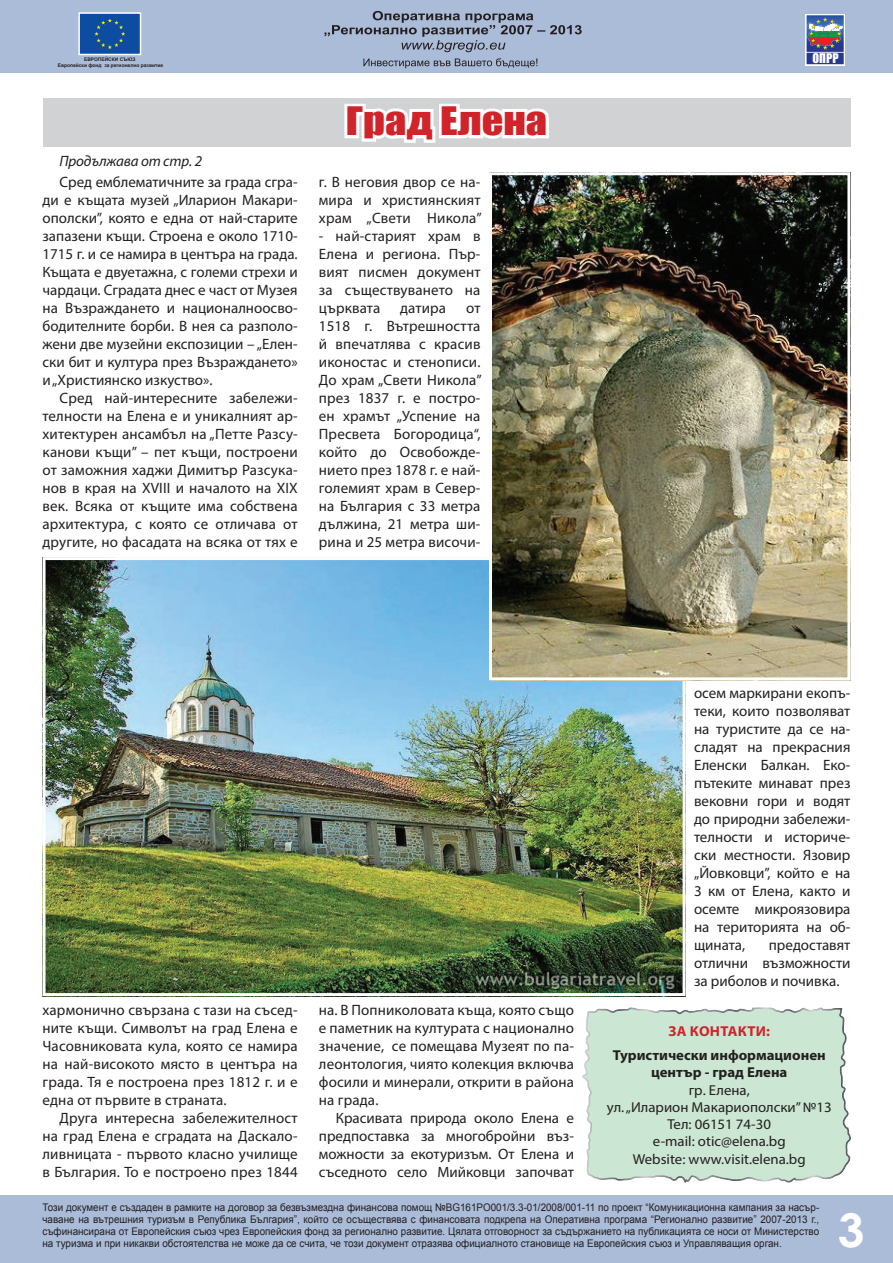
<style>
.page{position:relative;width:893px;height:1263px;background:#fff}
.page>*{position:absolute;margin:0;border:0;box-sizing:border-box;transform-origin:0 0}
.t1{font:700 46.5px "Century Gothic";color:#fff}
.t2{font:36px "Impact";color:#d1232a;scale:1.18 1}
.t3{font:15px/18px "Myriad Pro";letter-spacing:.01em;color:#231f20;text-align:justify}
.t4{font:italic 15px "Myriad Pro";letter-spacing:-.01em;color:#231f20}
.t5{font:14.4px/17.2px "Myriad Pro";color:#231f20;text-align:center}
.t6{font:700 14.4px/17.2px "Myriad Pro";color:#231f20;text-align:center}
.t7{font:700 14.4px "Myriad Pro";color:#d1232a}
.t8{font:12.45px "Impact";color:#fff}
.t9{font:10.5px/12px "Arial";color:#231f20;text-align:justify;scale:.94 1}
.t10{font:700 4.95px/5.8px "Arial";color:#231f20;text-align:center}
</style>
<div class="page">
<div style="left:0;top:0;width:893px;height:73px;background:#abbcd9"></div>
<svg style="left:363px;top:58px;width:174px;height:10px"></svg>
<svg style="left:324px;top:11px;width:258px;height:41px"></svg>
<svg style="left:78px;top:12px;width:64px;height:44px;background:#3368a9"></svg>
<div style="left:805px;top:14px;width:40px;height:52px;background:linear-gradient(to right,#ced2e6,#d2d5e8)"></div>
<img style="left:807px;top:15px;width:37px;height:49px">
<svg style="left:807px;top:17px;width:37px;height:33px"></svg>
<div style="left:0;top:1196px;width:893px;height:67px;background:#abbcd9"></div>
<svg style="left:583px;top:1007px;width:268px;height:176px;background:#cce5d4"></svg>
<div style="left:43px;top:98px;width:807px;height:49px;background:#d1d2d4"></div>
<svg style="left:344px;top:103px;width:205px;height:40px"></svg>
<img style="left:47px;top:561px;width:635px;height:431px">
<div style="left:43px;top:557px;width:643px;height:439px;border:3px solid #fff"></div>
<img style="left:493px;top:176px;width:353px;height:500px">
<div style="left:489px;top:172px;width:361px;height:508px;border:3px solid #fff"></div>
<p class="t10" style="left:58px;top:57px;width:107px">ЕВРОПЕЙСКИ СЪЮЗ<br>Европейски фонд за регионално развитие</p>
<p class="t8" style="left:812px;top:49px;width:28px">ОПРР</p>
<p class="t4" style="left:60px;top:151px;width:144px">Продължава от стр. 2</p>
<p class="t3" style="left:43px;top:173px;width:257px;text-indent:17px">Сред емблематичните за града сгра&shy;ди е къщата музей „Иларион Макари&shy;ополски”, която е една от най-старите запазени къщи. Строена е около 1710- 1715 г. и се намира в центъра на града.<br>Къщата е двуетажна, с големи стрехи и чардаци. Сградата днес е част от Музея на Възраждането и националноосво&shy;бодителните борби. В нея са разполо&shy;жени две музейни експозиции – „Елен&shy;ски бит и култура през Възраждането» и „Християнско изкуство».</p>
<p class="t3" style="left:43px;top:389px;width:257px;text-indent:17px">Сред най-интересните забележи&shy;телности на Елена е и уникалният ар&shy;хитектурен ансамбъл на „Петте Разсу&shy;канови къщи” – пет къщи, построени от заможния хаджи Димитър Разсука&shy;нов в края на ХVІІІ и началото на ХІХ век. Всяка от къщите има собствена архитектура, с която се отличава от другите, но фасадата на всяка от тях е</p>
<h2 class="t2" style="left:346px;top:93px;width:172px">Град Елена</h2>
<p class="t3" style="left:319px;top:173px;width:164px">г. В неговия двор се на&shy;мира и християнският храм „Свети Никола”</p>
<p class="t3" style="left:319px;top:227px;width:163px">- най-старият храм в Елена и региона. Пър&shy;вият писмен документ за съществуването на църквата</p>
<p class="t3" style="left:319px;top:299px;width:164px;text-indent:147px">от 1518 г. Вътрешността й впечатлява с красив иконостас и стенописи.<br>До храм „Свети Никола” през 1837 г. е постро&shy;ен храмът „Успение на Пресвета Богородица“, който до Освобожде&shy;нието през 1878 г. е най&shy;големият храм в Север&shy;на България с 33 метра дължина, 21 метра ши&shy;рина и 25 метра височи-</p>
<p class="t3" style="left:400px;top:299px;width:47px">датира</p>
<p class="t3" style="left:43px;top:1001px;width:257px">хармонично свързана с тази на съсед&shy;ните къщи. Символът на град Елена е Часовниковата кула, която се намира на най-високото място в центъра на града. Тя е построена през 1812 г. и е една от първите в страната.</p>
<p class="t3" style="left:43px;top:1109px;width:257px;text-indent:17px">Друга интересна забележителност на град Елена е сградата на Даскало&shy;ливницата - първото класно училище в България. То е построено през 1844</p>
<p class="t3" style="left:319px;top:1001px;width:257px">на. В Попниколовата къща, която също е паметник на културата с национално значение, се помещава Музеят по па&shy;леонтология, чиято колекция включва фосили и минерали, открити в района на града.</p>
<p class="t3" style="left:319px;top:1109px;width:257px;text-indent:17px">Красивата природа около Елена е предпоставка за многобройни въз&shy;можности за екотуризъм. От Елена и съседното село Мийковци започват</p>
<p class="t3" style="left:694px;top:684px;width:158px">осем маркирани екопъ&shy;теки, които позволяват на туристите да се на&shy;сладят на прекрасния Еленски Балкан. Еко&shy;пътеките минават през вековни гори и водят до природни забележи&shy;телности и историче&shy;ски местности. Язовир „Йовковци”, който е на 3 км от Елена, както и осемте микроязовира на територията на об&shy;щината,</p>
<p class="t3" style="left:694px;top:936px;width:158px;text-indent:75px">предоставят отлични възможности за риболов и почивка.</p>
<p class="t7" style="left:669px;top:1021px;width:103px">За контакти:</p>
<p class="t6" style="left:613px;top:1046px;width:215px">Туристически информационен център - град Елена</p>
<p class="t5" style="left:607px;top:1081px;width:226px">гр. Елена,<br>ул. „Иларион Макариополски” №13<br>Тел: 06151 74-30<br>e-mail: otic@elena.bg<br>Website: www.visit.elena.bg</p>
<p class="t9" style="left:43px;top:1202px;width:828px">Този документ е създаден в рамките на договор за безвъзмездна финансова помощ №BG161PO001/3.3-01/2008/001-11 по проект “Комуникационна кампания за насър&shy;чаване на вътрешния туризъм в Република България”, който се осъществява с финансовата подкрепа на Оперативна програма “Регионално развитие” 2007-2013 г., съфинансирана от Европейския съюз чрез Европейския фонд за регионално развитие. Цялата отговорност за съдържанието на публикацията се носи от Министерство на туризма и при никакви обстоятелства не може да се счита, че този документ отразява официалното становище на Европейския съюз и Управляващия орган.</p>
<h1 class="t1" style="left:838px;top:1195px;width:28px">3</h1>
</div>
